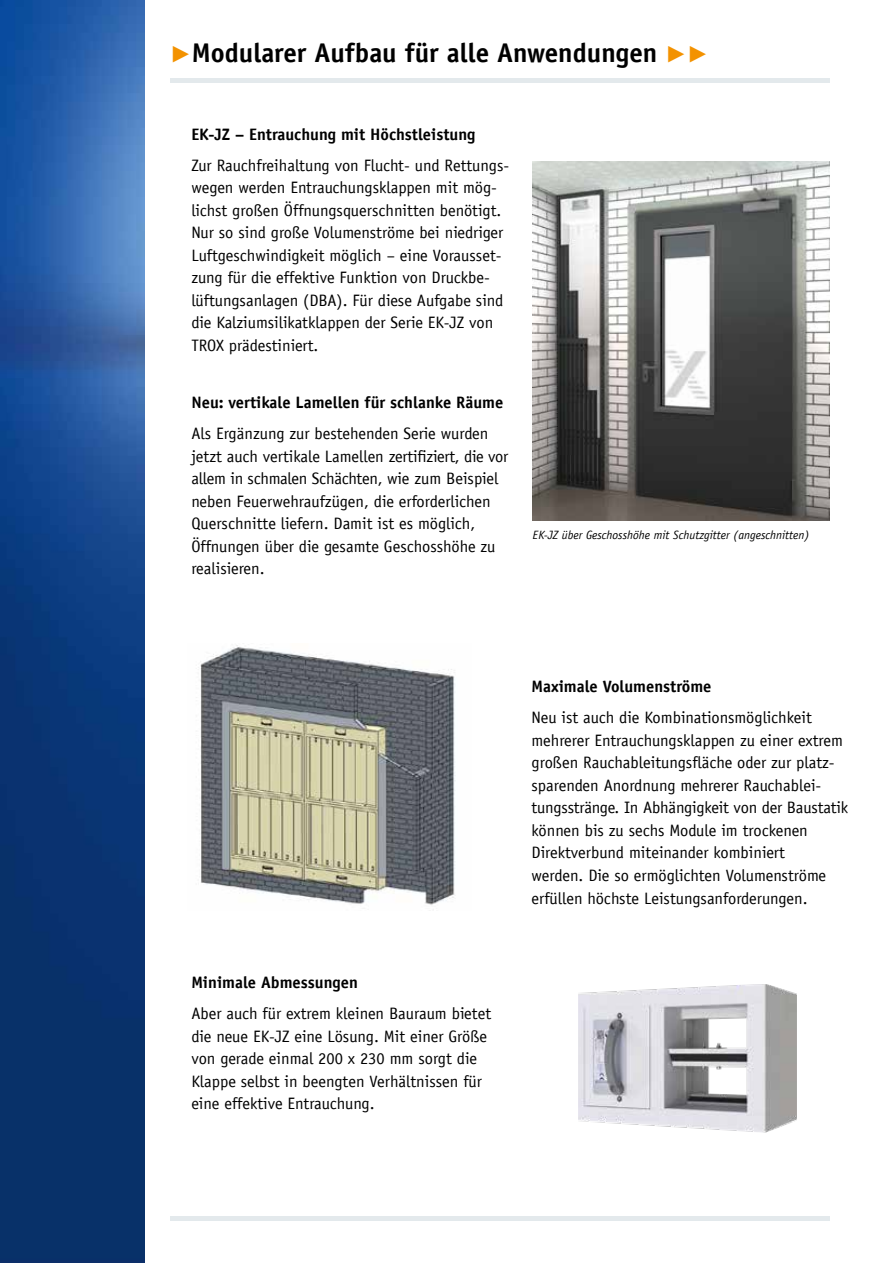
<style>
.page{position:relative;width:893px;height:1263px;background:#fff}
.page>*{position:absolute;margin:0;border:0;box-sizing:border-box;transform-origin:0 0}
.t1{font:700 27px "TROX Officina Sans";color:#000}
.t2{font:16.5px/22.5px "TROX Officina Sans";color:#000}
.t3{font:700 16.5px "TROX Officina Sans";color:#000}
.t4{font:italic 12px "TROX Officina Sans";color:#000}
.s1{font-family:"TROX Helvetica";font-weight:400;color:#f39200}
</style>
<div class="page">
<img style="left:0;top:0;width:145px;height:1263px">
<hr style="left:170px;top:1216px;width:659px;height:4px;background:#e3e9ec">
<hr style="left:170px;top:79px;width:659px;height:4px;background:#e3e9ec">
<img style="left:533px;top:162px;width:296px;height:358px">
<img style="left:200px;top:645px;width:256px;height:260px">
<img style="left:578px;top:984px;width:219px;height:148px">
<h1 class="t1" style="left:170px;top:36px;width:540px"><span class="s1">▶</span>Modularer Aufbau für alle Anwendungen <span class="s1">▶▶</span></h1>
<p class="t3" style="left:191px;top:124px;width:286px">EK-JZ – Entrauchung mit Höchstleistung</p>
<p class="t2" style="left:191px;top:154px;width:319px">Zur Rauchfreihaltung von Flucht- und Rettungs&shy;wegen werden Entrauchungsklappen mit mög&shy;lichst großen Öffnungsquerschnitten benötigt.<br>Nur so sind große Volumenströme bei niedriger Luftgeschwindigkeit möglich – eine Vorausset&shy;zung für die effektive Funktion von Druckbe&shy;lüftungsanlagen (DBA). Für diese Aufgabe sind die Kalziumsilikatklappen der Serie EK-JZ von TROX prädestiniert.</p>
<p class="t3" style="left:191px;top:392px;width:313px">Neu: vertikale Lamellen für schlanke Räume</p>
<p class="t2" style="left:191px;top:423px;width:319px">Als Ergänzung zur bestehenden Serie wurden jetzt auch vertikale Lamellen zertifiziert, die vor allem in schmalen Schächten, wie zum Beispiel neben Feuerwehraufzügen, die erforderlichen Querschnitte liefern. Damit ist es möglich, Öffnungen über die gesamte Geschosshöhe zu realisieren.</p>
<p class="t4" style="left:533px;top:528px;width:278px">EK-JZ über Geschosshöhe mit Schutzgitter (angeschnitten)</p>
<p class="t3" style="left:191px;top:972px;width:168px">Minimale Abmessungen</p>
<p class="t2" style="left:191px;top:1002px;width:301px">Aber auch für extrem kleinen Bauraum bietet die neue EK-JZ eine Lösung. Mit einer Größe von gerade einmal 200 x 230 mm sorgt die Klappe selbst in beengten Verhältnissen für eine effektive Entrauchung.</p>
<p class="t3" style="left:532px;top:676px;width:181px">Maximale Volumenströme</p>
<p class="t2" style="left:532px;top:707px;width:318px">Neu ist auch die Kombinationsmöglichkeit mehrerer Entrauchungsklappen zu einer extrem großen Rauchableitungsfläche oder zur platz&shy;sparenden Anordnung mehrerer Rauchablei&shy;tungsstränge. In Abhängigkeit von der Baustatik können bis zu sechs Module im trockenen Direktverbund miteinander kombiniert<br>werden. Die so ermöglichten Volumenströme erfüllen höchste Leistungsanforderungen.</p>
</div>
